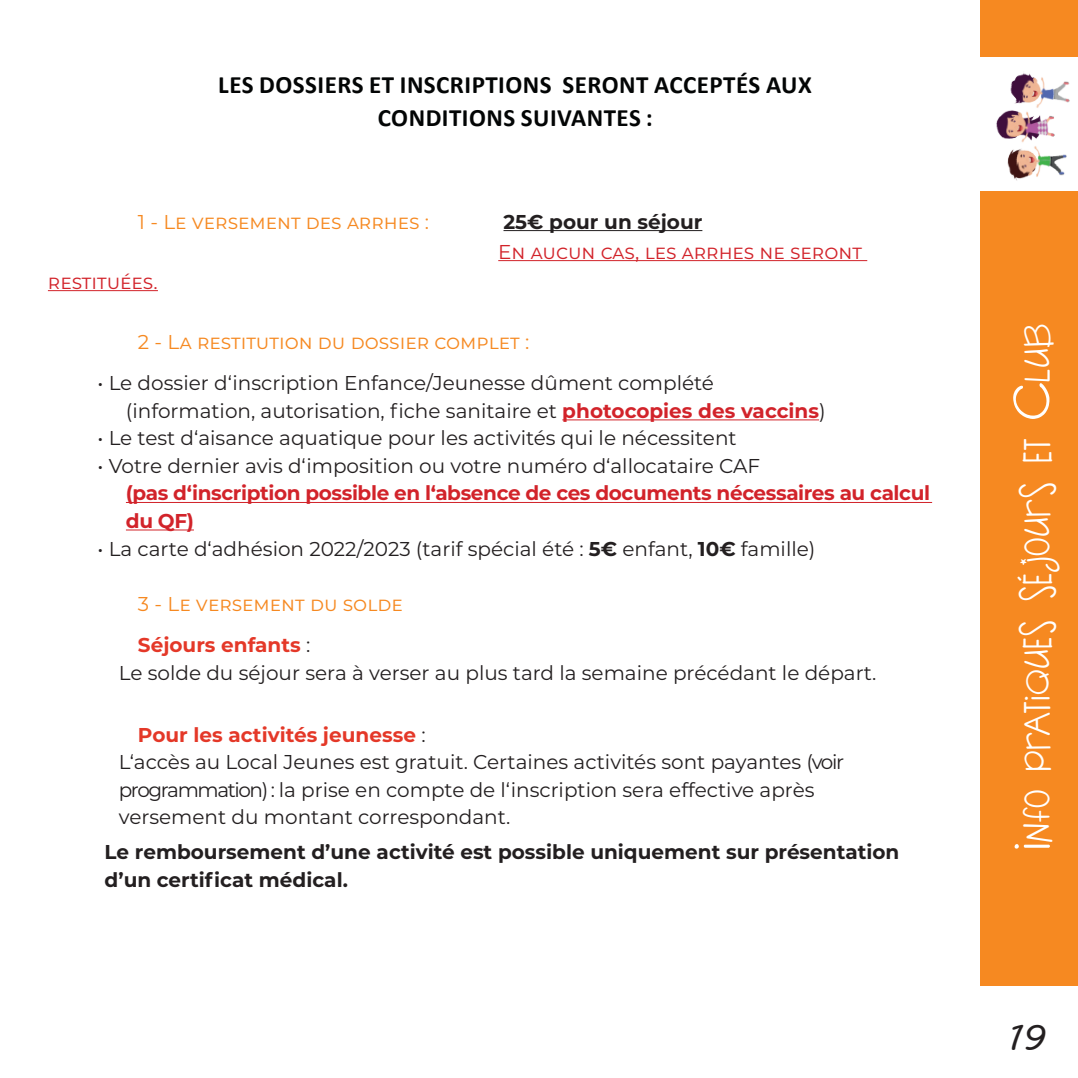
<style>
.page{position:relative;width:1078px;height:1078px;background:#fff}
.page>*{position:absolute;margin:0;border:0;box-sizing:border-box;transform-origin:0 0}
.t1{font:35px "Janda Silly Monkey";letter-spacing:.02em;color:#fff}
.t2{font:35px "MV Boli";color:#231f20}
.t3{font:700 25px/32.5px "Calibri";letter-spacing:.02em;color:#030505;text-align:center}
.t4{font:20px/27.5px "Montserrat";color:#231f20}
.t5{font:700 20px/27.5px "Montserrat";color:#231f20}
.t6{font:20px/41.8px "Montserrat";color:#f68921}
.t7{font:700 20px/27.5px "Montserrat";letter-spacing:-.02em;color:#d2232a}
.t8{font:20px "Montserrat";color:#d2232a}
.s1{font-weight:700;color:#d2232a}
.s2{font-weight:700}
.s3{font-weight:700;color:#e43828}
.s4{color:#231f20}
.s5{font-size:50px}
</style>
<div class="page">
<div style="left:979px;top:191px;width:98px;height:794px;background:#f68921"></div>
<div style="left:979px;top:0;width:98px;height:57px;background:#f68921"></div>
<img style="left:996px;top:73px;width:74px;height:108px">
<hr style="left:503px;top:230px;width:199px;height:1px;background:#231f20">
<hr style="left:498px;top:260px;width:369px;height:1px;background:#d2232a">
<hr style="left:48px;top:290px;width:110px;height:1px;background:#d2232a">
<hr style="left:562px;top:419px;width:256px;height:1px;background:#d2232a">
<hr style="left:126px;top:502px;width:805px;height:1px;background:#d2232a">
<hr style="left:126px;top:529px;width:68px;height:1px;background:#d2232a">
<p class="t3" style="left:218px;top:68px;width:595px">LES DOSSIERS ET INSCRIPTIONS SERONT ACCEPTÉS AUX<br>CONDITIONS SUIVANTES :</p>
<p class="t6" style="left:138px;top:200px;width:292px">1 - Le versement des arrhes :</p>
<p class="t5" style="left:503px;top:207px;width:200px">25€ pour un séjour</p>
<p class="t8" style="left:498px;top:238px;width:365px">En aucun cas, les arrhes ne seront</p>
<p class="t8" style="left:48px;top:268px;width:111px">restituées.</p>
<p class="t6" style="left:138px;top:320px;width:392px">2 - La restitution du dossier complet :</p>
<p class="t4" style="left:126px;top:369px;width:701px;text-indent:-28px">• Le dossier d‘inscription Enfance/Jeunesse dûment complété (information, autorisation, fiche sanitaire et <span class="s1">photocopies des vaccins</span>)</p>
<p class="t4" style="left:97px;top:424px;width:640px">• Le test d‘aisance aquatique pour les activités qui le nécessitent</p>
<p class="t4" style="left:97px;top:451px;width:664px">• Votre dernier avis d‘imposition ou votre numéro d‘allocataire CAF</p>
<p class="t7" style="left:126px;top:478px;width:805px">(pas d‘inscription possible en l‘absence de ces documents nécessaires au calcul du QF)</p>
<p class="t4" style="left:97px;top:534px;width:719px">• La carte d‘adhésion 2022/2023 (tarif spécial été : <span class="s2">5€</span> enfant, <span class="s2">10€</span> famille)</p>
<p class="t6" style="left:138px;top:581px;width:266px">3 - Le versement du solde<br><span class="s3">Séjours enfants</span> <span class="s4">:</span></p>
<p class="t4" style="left:119px;top:658px;width:759px">Le solde du séjour sera à verser au plus tard la semaine précédant le départ.</p>
<p class="t4" style="left:119px;top:720px;width:726px;text-indent:19px"><span class="s3">Pour les activités jeunesse</span> :<br>L‘accès au Local Jeunes est gratuit. Certaines activités sont payantes (voir programmation) : la prise en compte de l‘inscription sera effective après versement du montant correspondant.</p>
<p class="t5" style="left:105px;top:837px;width:796px">Le remboursement d’une activité est possible uniquement sur présentation d’un certificat médical.</p>
<h1 class="t1" style="left:1012px;top:850px;width:527px;rotate:-90deg"><span class="s5">I</span>nfo pratiques séjours et <span class="s5">C</span>lub</h1>
<h1 class="t2" style="left:1007px;top:1013px;width:39px">19</h1>
</div>
